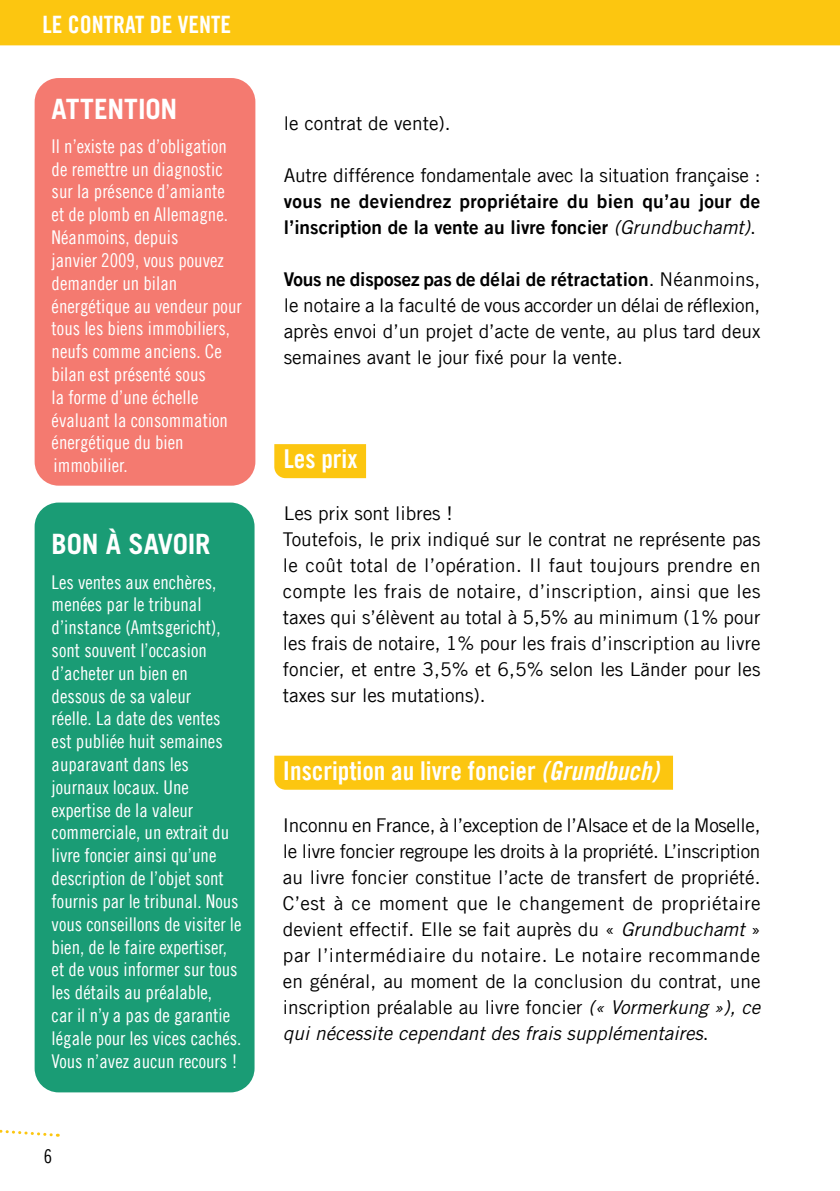
<style>
.page{position:relative;width:840px;height:1191px;background:#fff}
.page>*{position:absolute;margin:0;border:0;box-sizing:border-box;transform-origin:0 0}
.t1{font:700 28px "Trade Gothic LT Com";letter-spacing:-.01em;color:#fff}
.t2{font:26px "Trade Gothic LT Com Bd Cn 20";color:#fff}
.t3{font:24px "Trade Gothic LT Com Bd Cn 20";color:#fff}
.t4{font:19px/26px "Trade Gothic LT Com";color:#000;text-align:justify}
.t5{font:19px/22.8px "Trade Gothic LT Com Cn 18";color:#fff}
.t6{font:19px/26px "Trade Gothic LT Com Bd 2";letter-spacing:.01em;color:#000}
.t7{font:19px "Trade Gothic LT Com Cn 18";color:#000}
.s1{font-family:"Trade Gothic LT Com";font-style:italic}
.s2{font-family:"Trade Gothic LT Com"}
.s3{font-family:"Trade Gothic LT Com Bd Cn 20 Obl"}
.s4{font-style:italic}
</style>
<div class="page">
<div style="left:0;top:0;width:839px;height:45px;background:#fcc610"></div>
<div style="left:35px;top:502px;width:219px;height:590px;background:#1a9c75;border-radius:24px"></div>
<svg style="left:0;top:1129px;width:58px;height:8px"></svg>
<div style="left:274px;top:755px;width:398px;height:34px;background:#fcc610"></div>
<div style="left:274px;top:444px;width:92px;height:34px;background:#fcc610"></div>
<div style="left:35px;top:78px;width:220px;height:407px;background:#f47a70;border-radius:24px"></div>
<p class="t3" style="left:43px;top:10px;width:190px">LE CONTRAT DE VENTE</p>
<h1 class="t1" style="left:52px;top:91px;width:127px">ATTENTION</h1>
<p class="t5" style="left:52px;top:134px;width:191px">Il n’existe pas d’obligation de remettre un diagnostic sur la présence d’amiante et de plomb en Allemagne.<br>Néanmoins, depuis<br>janvier 2009, vous pouvez demander un bilan énergétique au vendeur pour tous les biens immobiliers, neufs comme anciens. Ce bilan est présenté sous<br>la forme d’une échelle évaluant la consommation énergétique du bien immobilier.</p>
<h1 class="t1" style="left:52px;top:527px;width:160px">BON À SAVOIR</h1>
<p class="t5" style="left:52px;top:570px;width:191px">Les ventes aux enchères, menées par le tribunal d’instance (Amtsgericht), sont souvent l’occasion d’acheter un bien en dessous de sa valeur<br>réelle. La date des ventes est publiée huit semaines auparavant dans les journaux locaux. Une expertise de la valeur commerciale, un extrait du livre foncier ainsi qu’une description de l’objet sont fournis par le tribunal. Nous vous conseillons de visiter le bien, de le faire expertiser, et de vous informer sur tous les détails au préalable,<br>car il n’y a pas de garantie légale pour les vices cachés.<br>Vous n’avez aucun recours !</p>
<p class="t7" style="left:44px;top:1144px;width:10px">6</p>
<p class="t4" style="left:283px;top:110px;width:168px">le contrat de vente).</p>
<p class="t4" style="left:283px;top:162px;width:478px">Autre différence fondamentale avec la situation française :</p>
<p class="t6" style="left:283px;top:188px;width:478px">vous ne deviendrez propriétaire du bien qu’au jour de l’inscription de la vente au livre foncier <span class="s1">(Grundbuchamt)</span><span class="s2">.</span></p>
<p class="t6" style="left:283px;top:266px;width:478px">Vous ne disposez pas de délai de rétractation<span class="s2">. Néanmoins,</span></p>
<p class="t4" style="left:283px;top:292px;width:478px">le notaire a la faculté de vous accorder un délai de réflexion, après envoi d’un projet d’acte de vente, au plus tard deux semaines avant le jour fixé pour la vente.</p>
<h2 class="t2" style="left:283px;top:443px;width:75px">Les prix</h2>
<p class="t4" style="left:283px;top:500px;width:479px;text-align:left">Les prix sont libres !<br>Toutefois, le prix indiqué sur le contrat ne représente pas le coût total de l’opération. Il faut toujours prendre en compte les frais de notaire, d’inscription, ainsi que les taxes qui s’élèvent au total à 5,5% au minimum (1% pour les frais de notaire, 1% pour les frais d’inscription au livre foncier, et entre 3,5% et 6,5% selon les Länder pour les taxes sur les mutations).</p>
<h2 class="t2" style="left:283px;top:755px;width:377px">Inscription au livre foncier <span class="s3">(Grundbuch)</span></h2>
<p class="t4" style="left:283px;top:812px;width:479px">Inconnu en France, à l’exception de l’Alsace et de la Moselle, le livre foncier regroupe les droits à la propriété. L’inscription au livre foncier constitue l’acte de transfert de propriété.<br>C’est à ce moment que le changement de propriétaire devient effectif. Elle se fait auprès du « <span class="s4">Grundbuchamt</span> » par l’intermédiaire du notaire. Le notaire recommande en général, au moment de la conclusion du contrat, une inscription préalable au livre foncier <span class="s4">(« Vormerkung »), ce qui nécessite cependant des frais supplémentaires</span>.</p>
</div>
